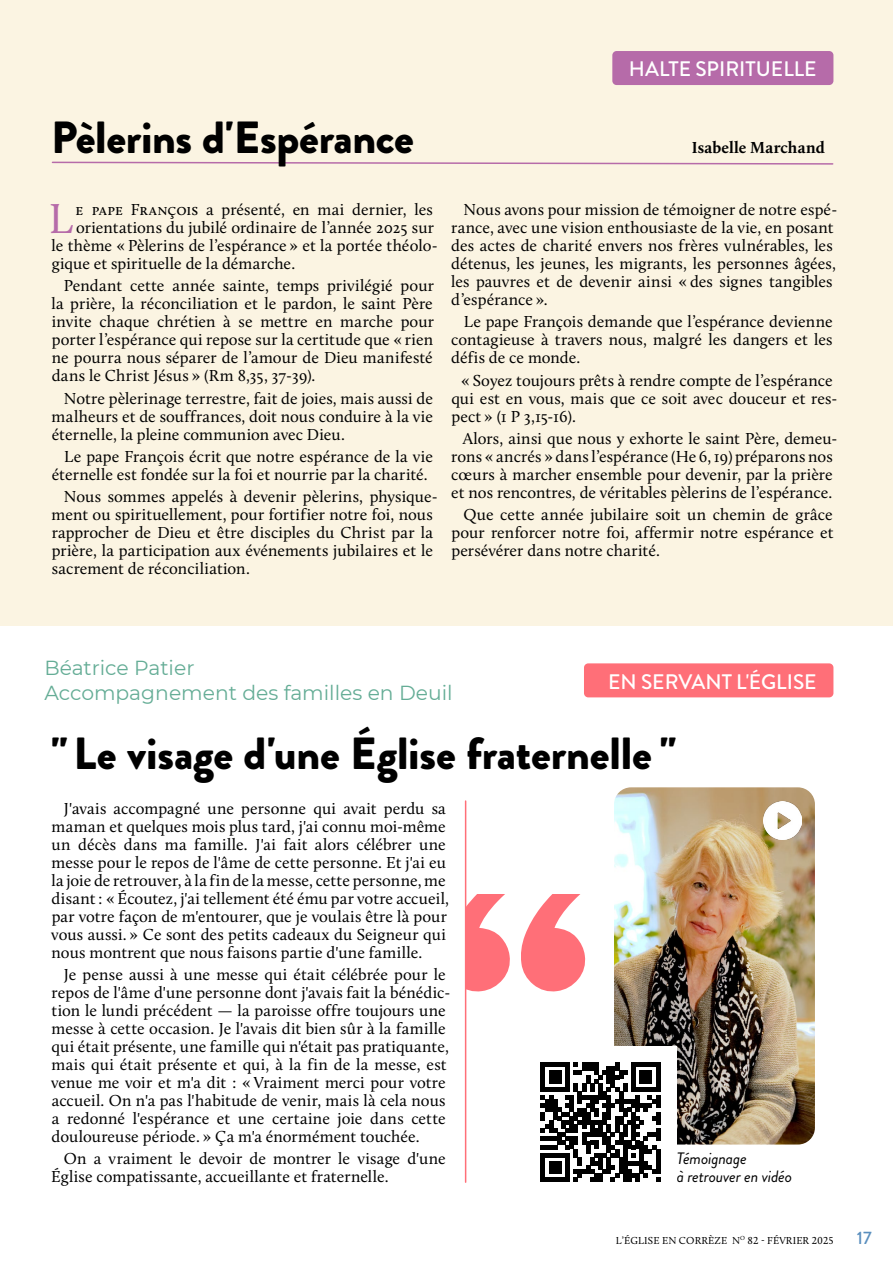
<style>
.page{position:relative;width:893px;height:1263px;background:#fff}
.page>*{position:absolute;margin:0;border:0;box-sizing:border-box;transform-origin:0 0}
.t1{font:900 45px "Brandon Grotesque";letter-spacing:-.005em;color:#000}
.t2{font:43.35px "Calluna";color:#b66ba9}
.t3{font:500 21px "Brandon Grotesque";color:#fff}
.t4{font:20.25px/24.3px "Montserrat";color:#65ad96}
.t5{font:500 18px "Brandon Grotesque";color:#5a8fbe}
.t6{font:16.5px/18px "Calluna";letter-spacing:.005em;color:#000}
.t7{font:italic 16.5px/18px "Brandon Grotesque";letter-spacing:-.01em;color:#000}
.t8{font:700 16.5px "Calluna";letter-spacing:.01em;color:#000}
.t9{font:10.5px "Calluna";letter-spacing:.015em;color:#000}
</style>
<div class="page">
<div style="left:0;top:0;width:893px;height:625px;background:#fbf4e2"></div>
<div style="left:612px;top:51px;width:221px;height:34px;background:#b66ba9;border-radius:4px"></div>
<div style="left:584px;top:663px;width:249px;height:34px;background:#ff6f78;border-radius:4px"></div>
<svg style="left:51px;top:161px;width:783px;height:4px"></svg>
<hr style="left:465px;top:801px;width:1px;height:381px;background:#ff6f78">
<img style="left:614px;top:787px;width:201px;height:357px">
<div style="left:524px;top:1046px;width:153px;height:152px;background:#fff"></div>
<svg style="left:541px;top:1062px;width:119px;height:120px"></svg>
<svg style="left:521px;top:894px;width:65px;height:98px"></svg>
<svg style="left:466px;top:894px;width:44px;height:98px"></svg>
<img style="left:764px;top:801px;width:37px;height:38px">
<p class="t3" style="left:629px;top:56px;width:189px">HALTE SPIRITUELLE</p>
<h1 class="t1" style="left:51px;top:106px;width:364px">Pèlerins d'Espérance</h1>
<h2 class="t2" style="left:49px;top:192px;width:26px">L</h2>
<p class="t6" style="left:75px;top:200px;width:359px">e pape François a présenté, en mai dernier, les</p>
<p class="t6" style="left:76px;top:218px;width:359px">orientations du jubilé ordinaire de l’année 2025 sur</p>
<p class="t6" style="left:52px;top:236px;width:388px">le thème « Pèlerins de l’espérance » et la portée théolo-</p>
<p class="t6" style="left:52px;top:254px;width:245px">gique et spirituelle de la démarche.</p>
<p class="t6" style="left:52px;top:277px;width:384px;text-align:justify;text-indent:12px">Pendant cette année sainte, temps privilégié pour la prière, la réconciliation et le pardon, le saint Père invite chaque chrétien à se mettre en marche pour porter l’espérance qui repose sur la certitude que « rien ne pourra nous séparer de l’amour de Dieu manifesté dans le Christ Jésus » (Rm 8,35, 37-39).</p>
<p class="t6" style="left:52px;top:389px;width:383px;text-align:justify;text-indent:12px">Notre pèlerinage terrestre, fait de joies, mais aussi de malheurs et de souffrances, doit nous conduire à la vie éternelle, la pleine communion avec Dieu.</p>
<p class="t6" style="left:52px;top:447px;width:383px;text-indent:12px">Le pape François écrit que notre espérance de la vie éternelle est fondée sur la foi et nourrie par la charité.</p>
<p class="t6" style="left:52px;top:487px;width:387px;text-indent:12px">Nous sommes appelés à devenir pèlerins, physique&shy;ment ou spirituellement, pour fortifier notre foi, nous rapprocher de Dieu et être disciples du Christ par la prière, la participation aux événements jubilaires et le sacrement de réconciliation.</p>
<p class="t8" style="left:692px;top:137px;width:135px">Isabelle Marchand</p>
<p class="t6" style="left:451px;top:200px;width:388px;text-indent:12px">Nous avons pour mission de témoigner de notre espé&shy;rance, avec une vision enthousiaste de la vie, en posant des actes de charité envers nos frères vulnérables, les détenus, les jeunes, les migrants, les personnes âgées, les pauvres et de devenir ainsi « des signes tangibles d’espérance ».</p>
<p class="t6" style="left:451px;top:313px;width:383px;text-align:justify;text-indent:12px">Le pape François demande que l’espérance devienne contagieuse à travers nous, malgré les dangers et les défis de ce monde.</p>
<p class="t6" style="left:451px;top:371px;width:388px;text-indent:10px">« Soyez toujours prêts à rendre compte de l’espérance qui est en vous, mais que ce soit avec douceur et res&shy;pect » (1 P 3,15-16).</p>
<p class="t6" style="left:451px;top:429px;width:388px;text-indent:11px">Alors, ainsi que nous y exhorte le saint Père, demeu&shy;rons « ancrés » dans l’espérance (He 6, 19) préparons nos cœurs à marcher ensemble pour devenir, par la prière et nos rencontres, de véritables pèlerins de l’espérance.</p>
<p class="t6" style="left:451px;top:506px;width:384px;text-align:justify;text-indent:12px">Que cette année jubilaire soit un chemin de grâce pour renforcer notre foi, affermir notre espérance et persévérer dans notre charité.</p>
<p class="t4" style="left:44px;top:656px;width:410px">Béatrice Patier<br>Accompagnement des familles en Deuil</p>
<p class="t3" style="left:608px;top:667px;width:210px">EN SERVANT L'ÉGLISE</p>
<h1 class="t1" style="left:51px;top:721px;width:627px">" Le visage d'une Église fraternelle "</h1>
<p class="t6" style="left:51px;top:799px;width:399px;text-indent:13px">J'avais accompagné une personne qui avait perdu sa maman et quelques mois plus tard, j'ai connu moi-même un décès dans ma famille. J'ai fait alors célébrer une messe pour le repos de l'âme de cette personne. Et j'ai eu la joie de retrouver, à la fin de la messe, cette personne, me disant : « Écoutez, j'ai tellement été ému par votre accueil, par votre façon de m'entourer, que je voulais être là pour vous aussi. » Ce sont des petits cadeaux du Seigneur qui nous montrent que nous faisons partie d'une famille.</p>
<p class="t6" style="left:51px;top:965px;width:401px;text-indent:13px">Je pense aussi à une messe qui était célébrée pour le repos de l'âme d'une personne dont j'avais fait la bénédic&shy;tion le lundi précédent — la paroisse offre toujours une messe à cette occasion. Je l'avais dit bien sûr à la famille qui était présente, une famille qui n'était pas pratiquante, mais qui était présente et qui, à la fin de la messe, est venue me voir et m'a dit : « Vraiment merci pour votre accueil. On n'a pas l'habitude de venir, mais là cela nous a redonné l'espérance et une certaine joie dans cette douloureuse période. » Ça m'a énormément touchée.</p>
<p class="t6" style="left:51px;top:1149px;width:396px;text-indent:13px">On a vraiment le devoir de montrer le visage d'une<br>Église compatissante, accueillante et fraternelle.</p>
<p class="t7" style="left:677px;top:1150px;width:117px">Témoignage<br>à retrouver en vidéo</p>
<p class="t9" style="left:616px;top:1234px;width:219px">L’ÉGLISE EN CORRÈZE N<sup>O</sup> 82 - FÉVRIER 2025</p>
<p class="t5" style="left:857px;top:1225px;width:16px">17</p>
</div>
